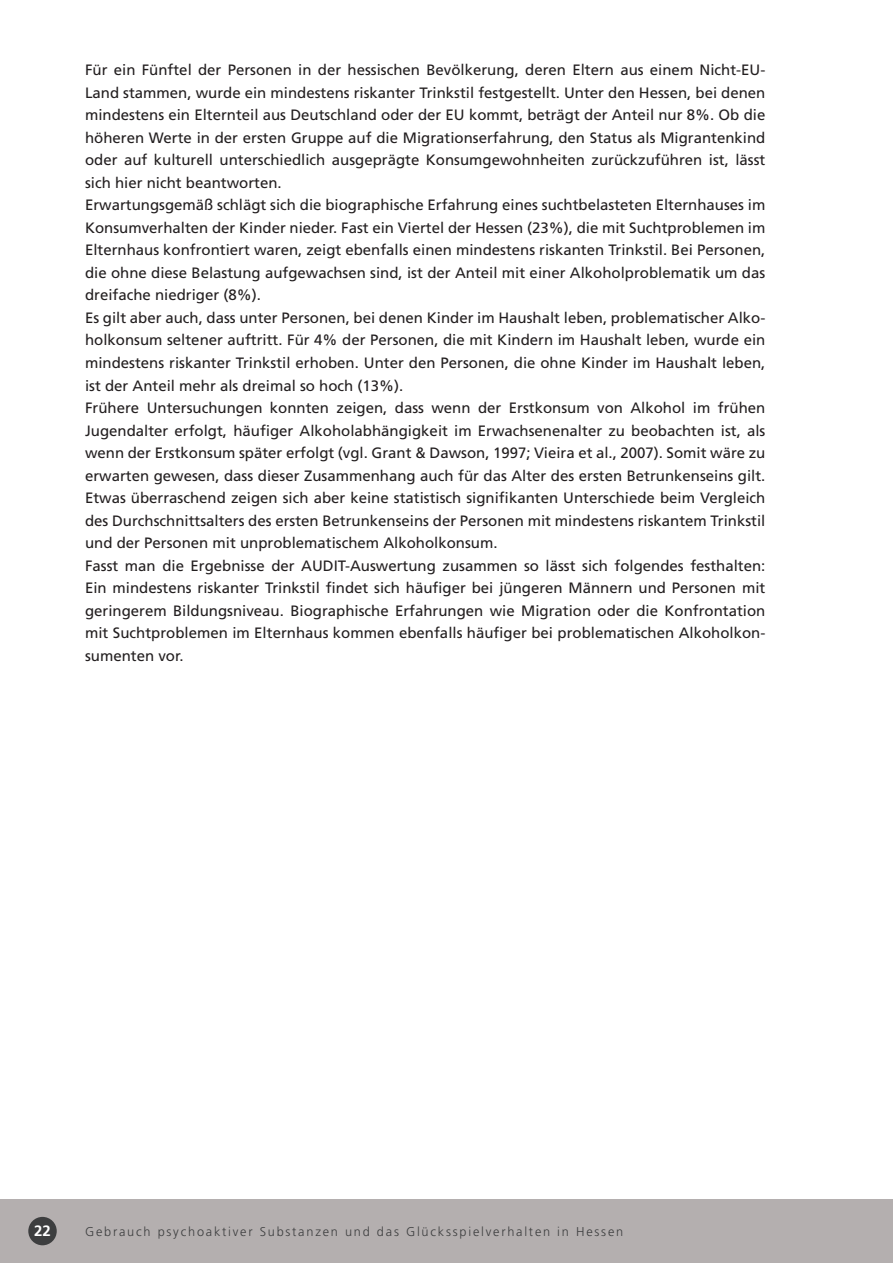
<style>
.page{position:relative;width:893px;height:1263px;background:#fff}
.page>*{position:absolute;margin:0;border:0;box-sizing:border-box;transform-origin:0 0}
.t1{font:15px/22.5px "Frutiger";color:#231f20}
.t2{font:700 15px "Frutiger";color:#fff}
.t3{font:300 12.75px "Frutiger";letter-spacing:.14em;color:#3d3e3f}
</style>
<div class="page">
<div style="left:0;top:1199px;width:893px;height:64px;background:#b4afaf"></div>
<div style="left:28px;top:1217px;width:29px;height:28px;background:#3d3e3f;border-radius:50%"></div>
<p class="t1" style="left:85px;top:59px;width:682px">Für ein Fünftel der Personen in der hessischen Bevölkerung, deren Eltern aus einem Nicht-EU-Land stammen, wurde ein mindestens riskanter Trinkstil festgestellt. Unter den Hessen, bei denen mindestens ein Elternteil aus Deutschland oder der EU kommt, beträgt der Anteil nur 8%. Ob die höheren Werte in der ersten Gruppe auf die Migrationserfahrung, den Status als Migrantenkind oder auf kulturell unterschiedlich ausgeprägte Konsumgewohnheiten zurückzuführen ist, lässt sich hier nicht beantworten.<br>Erwartungsgemäß schlägt sich die biographische Erfahrung eines suchtbelasteten Elternhauses im Konsumverhalten der Kinder nieder. Fast ein Viertel der Hessen (23%), die mit Suchtproblemen im Elternhaus konfrontiert waren, zeigt ebenfalls einen mindestens riskanten Trinkstil. Bei Personen, die ohne diese Belastung aufgewachsen sind, ist der Anteil mit einer Alkoholproblematik um das dreifache niedriger (8%).<br>Es gilt aber auch, dass unter Personen, bei denen Kinder im Haushalt leben, problematischer Alko&shy;holkonsum seltener auftritt. Für 4% der Personen, die mit Kindern im Haushalt leben, wurde ein mindestens riskanter Trinkstil erhoben. Unter den Personen, die ohne Kinder im Haushalt leben, ist der Anteil mehr als dreimal so hoch (13%).<br>Frühere Untersuchungen konnten zeigen, dass wenn der Erstkonsum von Alkohol im frühen Jugendalter erfolgt, häufiger Alkoholabhängigkeit im Erwachsenenalter zu beobachten ist, als wenn der Erstkonsum später erfolgt (vgl. Grant &amp; Dawson, 1997; Vieira et al., 2007). Somit wäre zu erwarten gewesen, dass dieser Zusammenhang auch für das Alter des ersten Betrunkenseins gilt.<br>Etwas überraschend zeigen sich aber keine statistisch signifikanten Unterschiede beim Vergleich des Durchschnittsalters des ersten Betrunkenseins der Personen mit mindestens riskantem Trinkstil und der Personen mit unproblematischem Alkoholkonsum.<br>Fasst man die Ergebnisse der AUDIT-Auswertung zusammen so lässt sich folgendes festhalten:<br>Ein mindestens riskanter Trinkstil findet sich häufiger bei jüngeren Männern und Personen mit geringerem Bildungsniveau. Biographische Erfahrungen wie Migration oder die Konfrontation mit Suchtproblemen im Elternhaus kommen ebenfalls häufiger bei problematischen Alkoholkon&shy;sumenten vor.</p>
<p class="t2" style="left:34px;top:1222px;width:18px">22</p>
<p class="t3" style="left:85px;top:1224px;width:540px">Gebrauch psychoaktiver Substanzen und das Glücksspielverhalten in Hessen</p>
</div>
